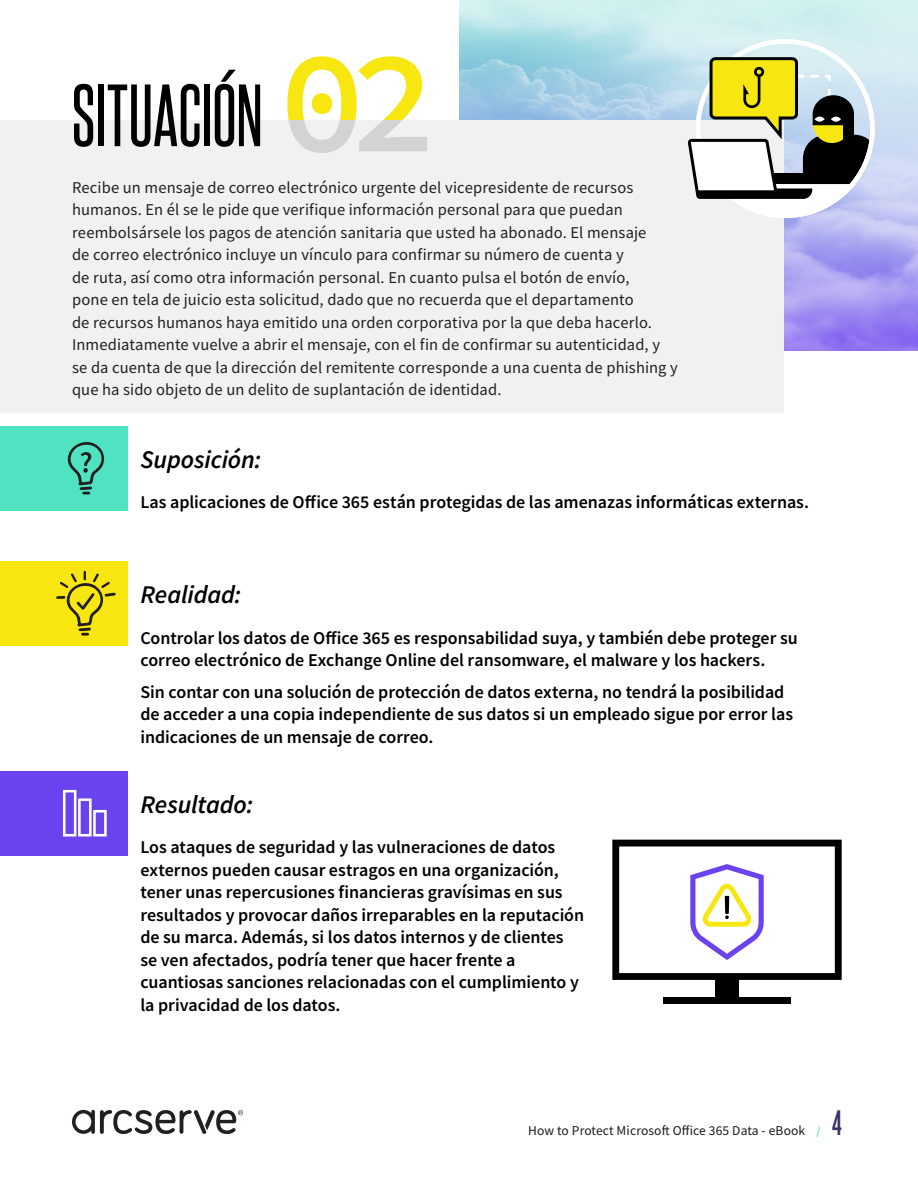
<style>
.page{position:relative;width:918px;height:1188px;background:#fff}
.page>*{position:absolute;margin:0;border:0;box-sizing:border-box;transform-origin:0 0}
.Paragraph_Style_1{font:75px "Steelfish Rg";color:#000}
.Paragraph_Style_1-2{font:italic 600 25.5px "Source Sans Pro";letter-spacing:-.005em;color:#000}
.Paragraph_Style_1-3{font:600 18px/22.5px "Source Sans Pro";letter-spacing:-.005em;color:#000}
.Paragraph_Style_1-4{font:16.5px/22.5px "Source Sans Pro";letter-spacing:.01em;color:#231f20}
.t1{font:13.5px "Source Sans Pro";letter-spacing:.01em;color:#1a1a1a}
.s1{font-family:"Source Code Pro";font-weight:600;font-size:146.55px;color:#f8e610}
.s2{font-weight:600;font-size:12px;color:#50e3c2}
.s3{font-family:"Steelfish Rg";font-weight:700;font-size:30px;color:#3b3068}
</style>
<div class="page">
<svg style="left:72px;top:1110px;width:171px;height:24px"></svg>
<div style="left:0;top:426px;width:128px;height:84px;background:#50e3c2"></div>
<div style="left:0;top:562px;width:128px;height:84px;background:#f8e610"></div>
<div style="left:0;top:771px;width:128px;height:84px;background:#6b43ee"></div>
<img style="left:459px;top:0;width:459px;height:351px">
<div style="left:0;top:120px;width:783px;height:293px;background:#f1f1f1"></div>
<svg style="left:56px;top:571px;width:60px;height:65px"></svg>
<svg style="left:67px;top:442px;width:37px;height:52px"></svg>
<div style="left:63px;top:790px;width:13px;height:47px;border:3px solid #fff"></div>
<div style="left:78px;top:798px;width:14px;height:39px;border:3px solid #fff"></div>
<div style="left:93px;top:810px;width:14px;height:26px;border:3px solid #fff"></div>
<svg style="left:686px;top:56px;width:186px;height:160px"></svg>
<svg style="left:612px;top:840px;width:230px;height:140px"></svg>
<div style="left:663px;top:997px;width:128px;height:7px;background:#000"></div>
<div style="left:715px;top:977px;width:24px;height:24px;background:#000"></div>
<p class="Paragraph_Style_1" style="left:72px;top:70px;width:367px">SITUACIÓN <span class="s1">02</span></p>
<p class="Paragraph_Style_1-4" style="left:72px;top:176px;width:607px">Recibe un mensaje de correo electrónico urgente del vicepresidente de recursos humanos. En él se le pide que verifique información personal para que puedan reembolsársele los pagos de atención sanitaria que usted ha abonado. El mensaje<br>de correo electrónico incluye un vínculo para confirmar su número de cuenta y<br>de ruta, así como otra información personal. En cuanto pulsa el botón de envío,<br>pone en tela de juicio esta solicitud, dado que no recuerda que el departamento<br>de recursos humanos haya emitido una orden corporativa por la que deba hacerlo.<br>Inmediatamente vuelve a abrir el mensaje, con el fin de confirmar su autenticidad, y se da cuenta de que la dirección del remitente corresponde a una cuenta de phishing y que ha sido objeto de un delito de suplantación de identidad.</p>
<p class="Paragraph_Style_1-2" style="left:140px;top:442px;width:122px">Suposición:</p>
<p class="Paragraph_Style_1-3" style="left:140px;top:491px;width:670px">Las aplicaciones de Office 365 están protegidas de las amenazas informáticas externas.</p>
<p class="Paragraph_Style_1-2" style="left:140px;top:578px;width:103px">Realidad:</p>
<p class="Paragraph_Style_1-3" style="left:140px;top:626px;width:659px">Controlar los datos de Office 365 es responsabilidad suya, y también debe proteger su correo electrónico de Exchange Online del ransomware, el malware y los hackers.</p>
<p class="Paragraph_Style_1-3" style="left:140px;top:680px;width:654px">Sin contar con una solución de protección de datos externa, no tendrá la posibilidad de acceder a una copia independiente de sus datos si un empleado sigue por error las indicaciones de un mensaje de correo.</p>
<p class="Paragraph_Style_1-2" style="left:140px;top:788px;width:114px">Resultado:</p>
<p class="Paragraph_Style_1-3" style="left:140px;top:836px;width:445px">Los ataques de seguridad y las vulneraciones de datos externos pueden causar estragos en una organización, tener unas repercusiones financieras gravísimas en sus resultados y provocar daños irreparables en la reputación de su marca. Además, si los datos internos y de clientes se ven afectados, podría tener que hacer frente a cuantiosas sanciones relacionadas con el cumplimiento y la privacidad de los datos.</p>
<p class="t1" style="left:528px;top:1122px;width:315px">How to Protect Microsoft Office 365 Data - eBook <span class="s2">/</span> <span class="s3">4</span></p>
</div>
